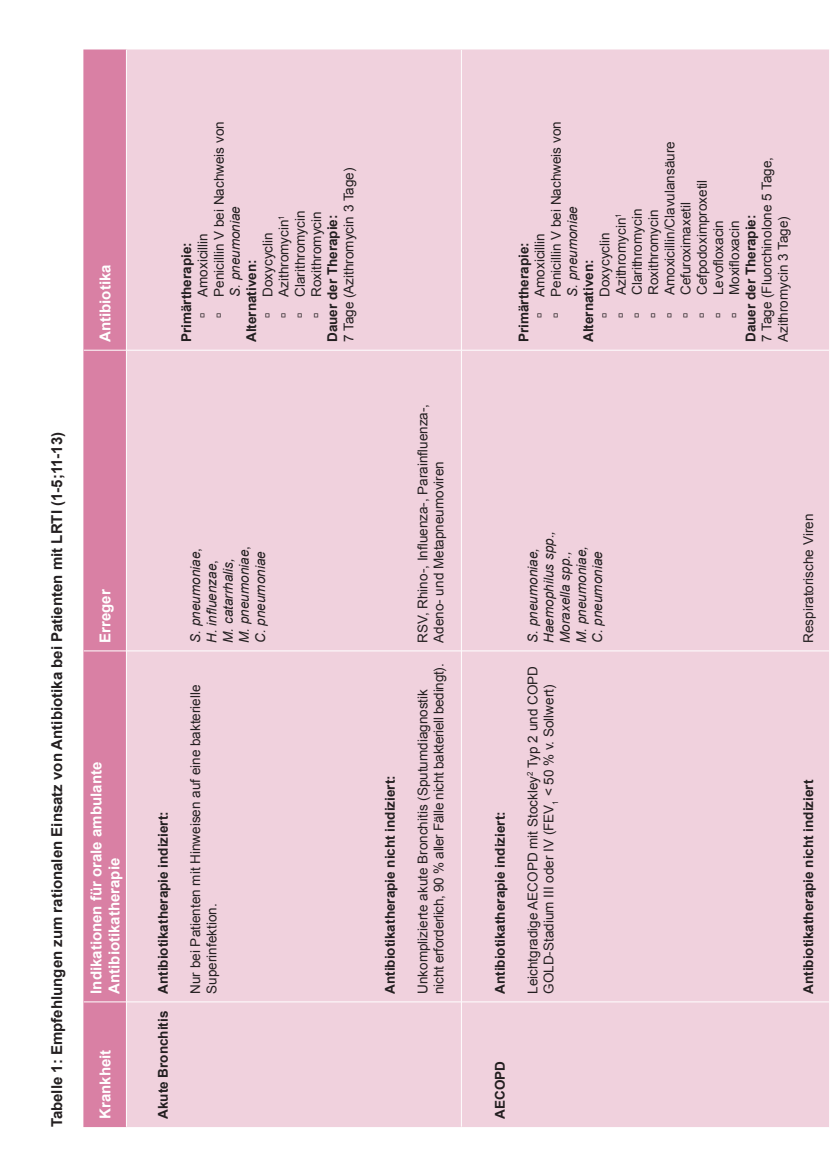
<style>
.page{position:relative;width:830px;height:1170px;background:#fff}
.page>*{position:absolute;margin:0;border:0;box-sizing:border-box;transform-origin:0 0}
.t1{font:700 15px "Arial";color:#231f20}
.t2{font:700 15px/18px "Arial";color:#fff}
.t3{font:13.5px/16.2px "Arial";color:#231f20}
.t4{font:700 13.5px "Arial";color:#231f20}
.t5{font:italic 13.5px/16.2px "Arial";color:#231f20}
.s1{font-style:normal}
</style>
<div class="page">
<div style="left:83px;top:49px;width:43px;height:1077px;background:#d980a4"></div>
<div style="left:126px;top:49px;width:702px;height:1077px;background:#f0d1dd"></div>
<hr style="left:84px;top:1001px;width:42px;height:1px;background:#fff">
<hr style="left:84px;top:650px;width:42px;height:1px;background:#fff">
<hr style="left:84px;top:350px;width:42px;height:1px;background:#fff">
<hr style="left:126px;top:1001px;width:1px;height:125px;background:#fff">
<hr style="left:126px;top:651px;width:1px;height:350px;background:#fff">
<hr style="left:127px;top:1001px;width:334px;height:1px;background:#fff">
<hr style="left:126px;top:350px;width:1px;height:301px;background:#fff">
<hr style="left:127px;top:650px;width:334px;height:1px;background:#fff">
<hr style="left:126px;top:50px;width:1px;height:300px;background:#fff">
<hr style="left:127px;top:350px;width:334px;height:1px;background:#fff">
<hr style="left:461px;top:1001px;width:1px;height:125px;background:#fff">
<hr style="left:461px;top:651px;width:1px;height:350px;background:#fff">
<hr style="left:461px;top:1001px;width:367px;height:1px;background:#fff">
<hr style="left:461px;top:350px;width:1px;height:301px;background:#fff">
<hr style="left:461px;top:650px;width:367px;height:1px;background:#fff">
<hr style="left:461px;top:50px;width:1px;height:300px;background:#fff">
<hr style="left:461px;top:350px;width:367px;height:1px;background:#fff">
<svg style="left:200px;top:299px;width:8px;height:18px"></svg>
<svg style="left:217px;top:299px;width:7px;height:18px"></svg>
<svg style="left:265px;top:299px;width:8px;height:18px"></svg>
<svg style="left:281px;top:299px;width:8px;height:18px"></svg>
<svg style="left:298px;top:299px;width:7px;height:18px"></svg>
<svg style="left:314px;top:299px;width:8px;height:18px"></svg>
<svg style="left:537px;top:299px;width:8px;height:18px"></svg>
<svg style="left:553px;top:299px;width:8px;height:18px"></svg>
<svg style="left:602px;top:299px;width:8px;height:18px"></svg>
<svg style="left:618px;top:299px;width:8px;height:18px"></svg>
<svg style="left:634px;top:299px;width:8px;height:18px"></svg>
<svg style="left:651px;top:299px;width:7px;height:18px"></svg>
<svg style="left:667px;top:299px;width:8px;height:18px"></svg>
<svg style="left:683px;top:299px;width:8px;height:18px"></svg>
<svg style="left:699px;top:299px;width:8px;height:18px"></svg>
<svg style="left:715px;top:299px;width:8px;height:18px"></svg>
<svg style="left:732px;top:299px;width:7px;height:18px"></svg>
<p class="t2" style="left:96px;top:342px;width:79px;rotate:-90deg">Antibiotika</p>
<p class="t1" style="left:47px;top:1127px;width:697px;rotate:-90deg">Tabelle 1: Empfehlungen zum rationalen Einsatz von Antibiotika bei Patienten mit LRTI (1-5;11-13)</p>
<p class="t2" style="left:96px;top:642px;width:55px;rotate:-90deg">Erreger</p>
<p class="t2" style="left:87px;top:993px;width:233px;rotate:-90deg">Indikationen für orale ambulante<br>Antibiotikatherapie</p>
<p class="t2" style="left:96px;top:1118px;width:71px;rotate:-90deg">Krankheit</p>
<p class="t3" style="left:195px;top:297px;width:177px;rotate:-90deg">Amoxicillin<br>Penicillin V bei Nachweis von</p>
<p class="t3" style="left:340px;top:342px;width:176px;rotate:-90deg">7 Tage (Azithromycin 3 Tage)</p>
<p class="t5" style="left:227px;top:297px;width:92px;rotate:-90deg">S. pneumoniae</p>
<p class="t3" style="left:259px;top:297px;width:88px;rotate:-90deg">Doxycyclin<br>Azithromycin<sup>1<br></sup>Clarithromycin<br>Roxithromycin</p>
<p class="t4" style="left:323px;top:342px;width:129px;rotate:-90deg">Dauer der Therapie:</p>
<p class="t4" style="left:177px;top:342px;width:101px;rotate:-90deg">Primärtherapie:</p>
<p class="t4" style="left:242px;top:342px;width:84px;rotate:-90deg">Alternativen:</p>
<p class="t4" style="left:154px;top:993px;width:184px;rotate:-90deg">Antibiotikatherapie indiziert:</p>
<p class="t4" style="left:154px;top:1118px;width:110px;rotate:-90deg">Akute Bronchitis</p>
<p class="t5" style="left:187px;top:642px;width:98px;rotate:-90deg">S. pneumoniae<span class="s1">,<br></span>H. influenzae<span class="s1">,<br></span>M. catarrhalis,<br>M. pneumoniae<span class="s1">,<br></span>C. pneumoniae</p>
<p class="t3" style="left:187px;top:993px;width:311px;rotate:-90deg">Nur bei Patienten mit Hinweisen auf eine bakterielle<br>Superinfektion.</p>
<p class="t4" style="left:381px;top:993px;width:220px;rotate:-90deg">Antibiotikatherapie nicht indiziert:</p>
<p class="t3" style="left:414px;top:642px;width:240px;rotate:-90deg">RSV, Rhino-, Influenza-, Parainfluenza-,<br>Adeno- und Metapneumoviren</p>
<p class="t3" style="left:414px;top:993px;width:331px;rotate:-90deg">Unkomplizierte akute Bronchitis (Sputumdiagnostik nicht erforderlich, 90 % aller Fälle nicht bakteriell bedingt).</p>
<p class="t3" style="left:531px;top:297px;width:177px;rotate:-90deg">Amoxicillin<br>Penicillin V bei Nachweis von</p>
<p class="t3" style="left:596px;top:297px;width:157px;rotate:-90deg">Doxycyclin<br>Azithromycin<sup>1<br></sup>Clarithromycin<br>Roxithromycin<br>Amoxicillin/Clavulansäure<br>Cefuroximaxetil<br>Cefpodoximproxetil<br>Levofloxacin<br>Moxifloxacin</p>
<p class="t3" style="left:758px;top:342px;width:186px;rotate:-90deg">7 Tage (Fluorchinolone 5 Tage,<br>Azithromycin 3 Tage)</p>
<p class="t5" style="left:564px;top:297px;width:92px;rotate:-90deg">S. pneumoniae</p>
<p class="t4" style="left:741px;top:342px;width:129px;rotate:-90deg">Dauer der Therapie:</p>
<p class="t4" style="left:514px;top:342px;width:101px;rotate:-90deg">Primärtherapie:</p>
<p class="t4" style="left:579px;top:342px;width:84px;rotate:-90deg">Alternativen:</p>
<p class="t4" style="left:491px;top:993px;width:184px;rotate:-90deg">Antibiotikatherapie indiziert:</p>
<p class="t5" style="left:524px;top:642px;width:113px;rotate:-90deg">S. pneumoniae,<br>Haemophilus spp.,<br>Moraxella spp.,<br>M. pneumoniae,<br>C. pneumoniae</p>
<p class="t3" style="left:524px;top:993px;width:329px;rotate:-90deg">Leichtgradige AECOPD mit Stockley<sup>2</sup> Typ 2 und COPD<br>GOLD-Stadium III oder IV (FEV<sub>1</sub> &lt; 50 % v. Sollwert)</p>
<p class="t4" style="left:491px;top:1118px;width:59px;rotate:-90deg">AECOPD</p>
<p class="t3" style="left:800px;top:642px;width:130px;rotate:-90deg">Respiratorische Viren</p>
<p class="t4" style="left:799px;top:993px;width:215px;rotate:-90deg">Antibiotikatherapie nicht indiziert</p>
</div>
